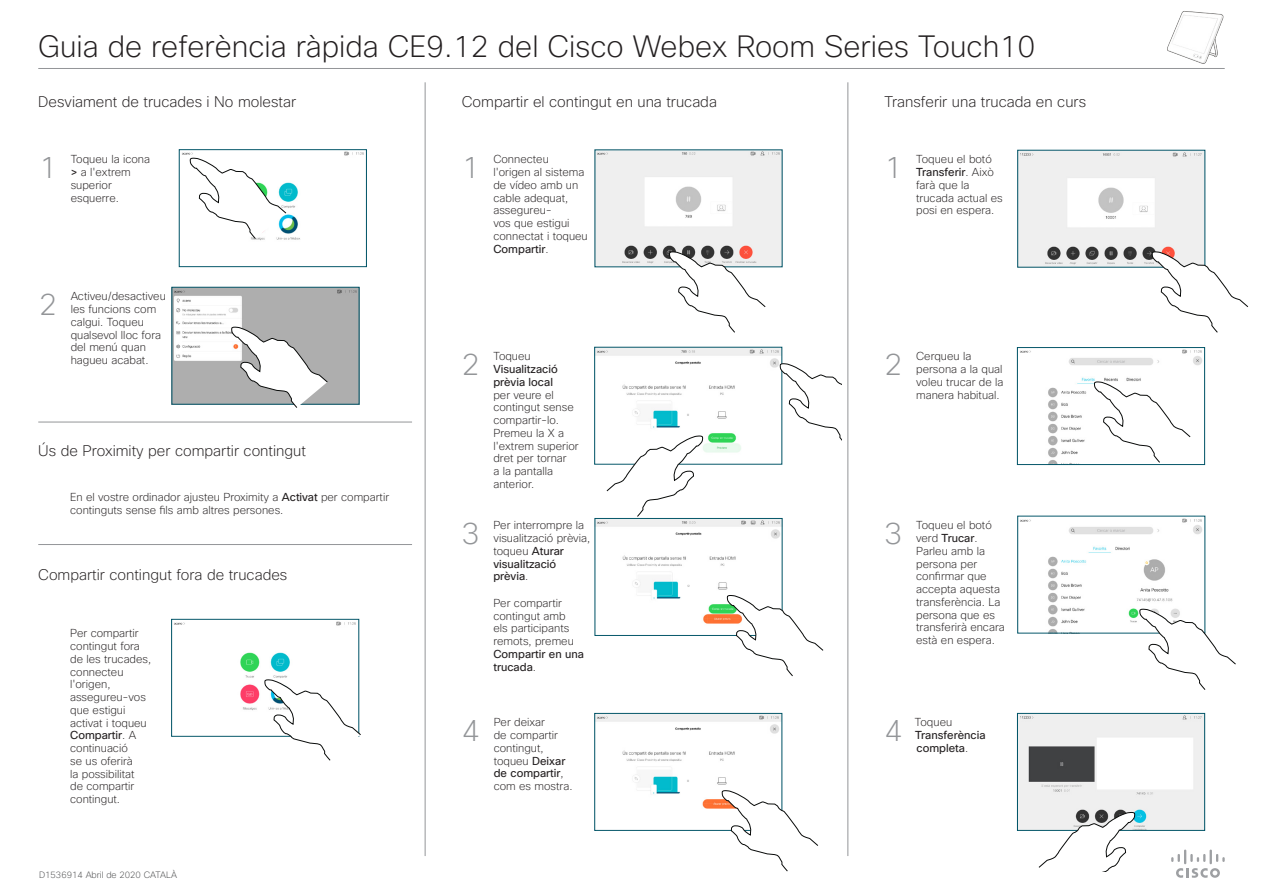
<style>
.page{position:relative;width:1263px;height:893px;background:#fff}
.page>*{position:absolute;margin:0;border:0;box-sizing:border-box;transform-origin:0 0}
.Subhead1{font:200 30px "Cisco Sans";color:#231f20}
.t1{font:200 30px "Cisco Sans";color:#939598}
.Subhead1-2{font:200 15px "Cisco Sans";color:#231f20}
.CartoonAnnotation{font:200 11.25px/12.8px "Cisco Sans";color:#231f20}
.CartoonAnnotation-2{font:11.25px/12.8px "Cisco Sans";color:#231f20}
.t2{font:200 9px "Cisco Sans";color:#4b4c4d}
.s1{font-weight:400}
.s2{font-weight:200}
</style>
<div class="page">
<img style="left:597px;top:349px;width:183px;height:104px">
<svg style="left:606px;top:435px;width:97px;height:82px"></svg>
<img style="left:182px;top:152px;width:182px;height:89px">
<div style="left:179px;top:150px;width:187px;height:117px;border:1px solid #005467"></div>
<img style="left:174px;top:621px;width:182px;height:90px">
<div style="left:172px;top:619px;width:187px;height:117px;border:1px solid #005467"></div>
<svg style="left:190px;top:157px;width:96px;height:82px"></svg>
<img style="left:174px;top:289px;width:183px;height:113px">
<div style="left:172px;top:287px;width:187px;height:117px;border:1px solid #005467"></div>
<svg style="left:231px;top:326px;width:97px;height:82px"></svg>
<svg style="left:264px;top:679px;width:97px;height:82px"></svg>
<img style="left:597px;top:715px;width:183px;height:94px">
<div style="left:595px;top:713px;width:187px;height:117px;border:1px solid #005467"></div>
<img style="left:597px;top:152px;width:183px;height:113px">
<svg style="left:669px;top:251px;width:97px;height:82px"></svg>
<svg style="left:722px;top:790px;width:96px;height:81px"></svg>
<img style="left:1019px;top:715px;width:184px;height:113px">
<div style="left:1017px;top:713px;width:188px;height:117px;border:1px solid #005467"></div>
<img style="left:1020px;top:152px;width:183px;height:113px">
<svg style="left:1152px;top:251px;width:96px;height:82px"></svg>
<img style="left:1020px;top:518px;width:182px;height:113px">
<svg style="left:1139px;top:608px;width:97px;height:82px"></svg>
<svg style="left:1038px;top:812px;width:97px;height:60px"></svg>
<img style="left:1020px;top:349px;width:182px;height:114px">
<div style="left:1017px;top:347px;width:188px;height:118px;border:1px solid #005467"></div>
<svg style="left:1094px;top:381px;width:96px;height:82px"></svg>
<hr style="left:425px;top:82px;width:1px;height:774px;background:#939598">
<svg style="left:1171px;top:849px;width:54px;height:29px"></svg>
<hr style="left:38px;top:68px;width:1187px;height:1px;background:#939598">
<hr style="left:38px;top:422px;width:374px;height:1px;background:#939598">
<hr style="left:38px;top:544px;width:374px;height:1px;background:#939598">
<div style="left:673px;top:512px;width:86px;height:15px;background:#fff"></div>
<img style="left:597px;top:520px;width:183px;height:104px">
<div style="left:595px;top:518px;width:187px;height:117px;border:1px solid #005467"></div>
<img style="left:1167px;top:11px;width:57px;height:53px">
<svg style="left:780px;top:363px;width:62px;height:81px"></svg>
<hr style="left:847px;top:82px;width:1px;height:774px;background:#939598">
<svg style="left:727px;top:595px;width:96px;height:81px"></svg>
<h1 class="Subhead1" style="left:38px;top:27px;width:998px">Guia de referència ràpida CE9.12 del Cisco Webex Room Series Touch10</h1>
<h1 class="Subhead1-2" style="left:38px;top:92px;width:259px">Desviament de trucades i No molestar</h1>
<h1 class="Subhead1-2" style="left:884px;top:92px;width:203px">Transferir una trucada en curs</h1>
<h1 class="Subhead1-2" style="left:462px;top:92px;width:257px">Compartir el contingut en una trucada</h1>
<p class="t1" style="left:39px;top:148px;width:20px">1</p>
<p class="CartoonAnnotation" style="left:71px;top:153px;width:81px">Toqueu la icona <span class="s1">&gt;</span> a l'extrem superior esquerre.</p>
<p class="t1" style="left:39px;top:285px;width:20px">2</p>
<p class="CartoonAnnotation" style="left:71px;top:290px;width:97px">Activeu/desactiveu les funcions com calgui. Toqueu qualsevol lloc fora del menú quan hagueu acabat.</p>
<h1 class="Subhead1-2" style="left:38px;top:441px;width:269px">Ús de Proximity per compartir contingut</h1>
<p class="CartoonAnnotation" style="left:70px;top:491px;width:320px">En el vostre ordinador ajusteu Proximity a <span class="s1">Activat</span> per compartir continguts sense fils amb altres persones.</p>
<h1 class="Subhead1-2" style="left:38px;top:565px;width:251px">Compartir contingut fora de trucades</h1>
<p class="CartoonAnnotation" style="left:70px;top:627px;width:83px">Per compartir contingut fora de les trucades, connecteu l'origen, assegureu-vos que estigui activat i toqueu<br><span class="s1">Compartir</span>. A continuació<br>se us oferirà<br>la possibilitat<br>de compartir contingut.</p>
<p class="t2" style="left:39px;top:869px;width:140px">D1536914 Abril de 2020 CATALÀ</p>
<p class="t1" style="left:462px;top:148px;width:19px">1</p>
<p class="CartoonAnnotation" style="left:493px;top:153px;width:96px">Connecteu l'origen al sistema de vídeo amb un cable adequat, assegureu-<br>vos que estigui connectat i toqueu<br><span class="s1">Compartir</span>.</p>
<p class="t1" style="left:884px;top:148px;width:19px">1</p>
<p class="CartoonAnnotation" style="left:916px;top:153px;width:88px">Toqueu el botó<br><span class="s1">Transferir</span>. Això farà que la trucada actual es posi en espera.</p>
<p class="t1" style="left:462px;top:345px;width:19px">2</p>
<p class="CartoonAnnotation" style="left:493px;top:350px;width:87px">Toqueu<br><span class="s1">Visualització prèvia local<br></span>per veure el contingut sense compartir-lo.<br>Premeu la X a l'extrem superior dret per tornar<br>a la pantalla anterior.</p>
<p class="t1" style="left:884px;top:345px;width:19px">2</p>
<p class="CartoonAnnotation" style="left:916px;top:350px;width:89px">Cerqueu la persona a la qual voleu trucar de la manera habitual.</p>
<p class="t1" style="left:462px;top:514px;width:19px">3</p>
<p class="CartoonAnnotation" style="left:493px;top:519px;width:98px">Per interrompre la visualització prèvia, toqueu <span class="s1">Aturar visualització prèvia</span>.</p>
<p class="CartoonAnnotation" style="left:493px;top:597px;width:92px">Per compartir contingut amb<br>els participants remots, premeu<br><span class="s1">Compartir en una trucada</span>.</p>
<p class="t1" style="left:884px;top:514px;width:19px">3</p>
<p class="CartoonAnnotation" style="left:916px;top:519px;width:90px">Toqueu el botó verd <span class="s1">Trucar</span>.<br>Parleu amb la persona per confirmar que accepta aquesta transferència. La persona que es transferirà encara està en espera.</p>
<p class="t1" style="left:462px;top:711px;width:19px">4</p>
<p class="CartoonAnnotation-2" style="left:915px;top:716px;width:72px"><span class="s2">Toqueu<br></span>Transferència completa<span class="s2">.</span></p>
<p class="CartoonAnnotation" style="left:494px;top:716px;width:80px">Per deixar<br>de compartir contingut, toqueu <span class="s1">Deixar de compartir</span>, com es mostra.</p>
<p class="t1" style="left:884px;top:711px;width:19px">4</p>
</div>
